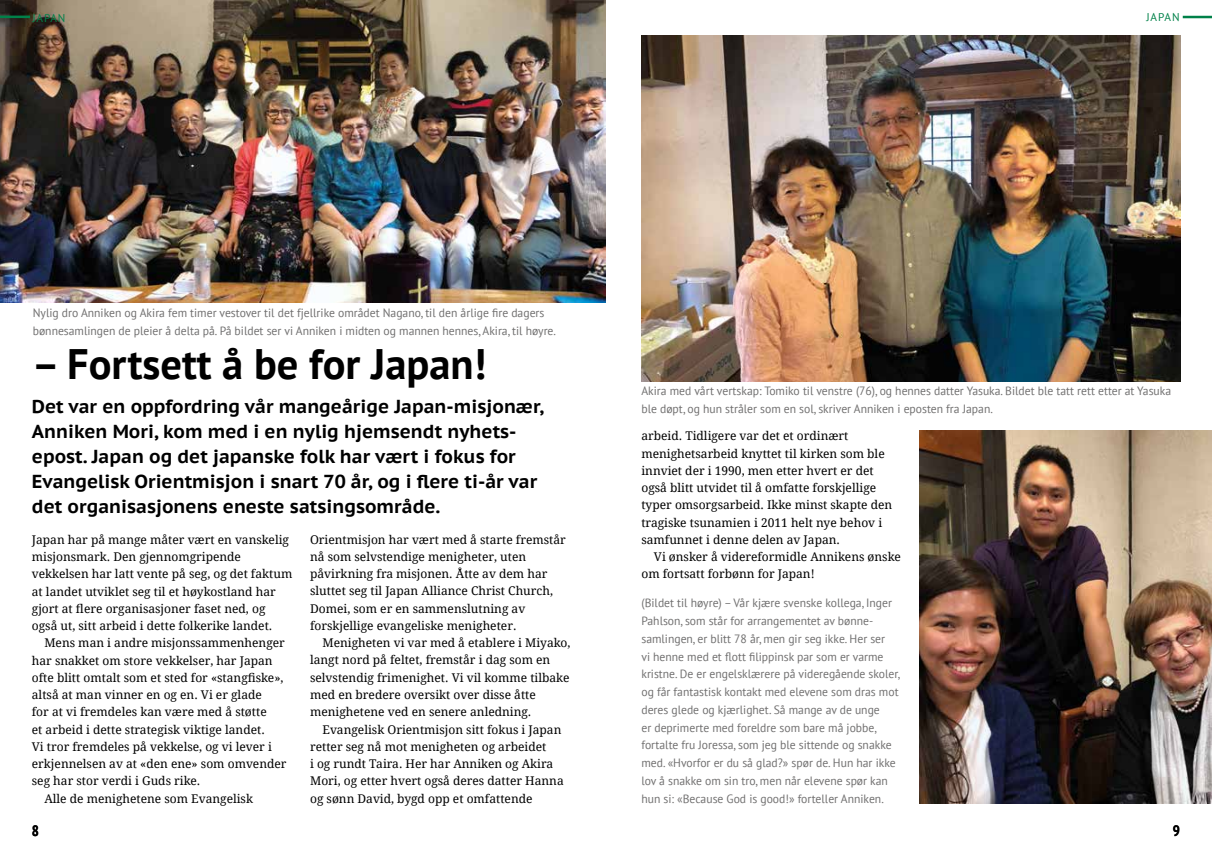
<style>
.page{position:relative;width:1212px;height:851px;background:#fff}
.page>*{position:absolute;margin:0;border:0;box-sizing:border-box;transform-origin:0 0}
.t1{font:700 42.5px "PT Sans";color:#000}
.t2{font:700 18.75px/25px "PT Sans Caption";color:#000}
.t3{font:700 condensed 15px "PT Sans";color:#000}
.t4{font:12px/17.2px "Droid Serif";color:#000}
.t5{font:12px/17.8px "PT Sans";color:#706f6f}
.t6{font:11.25px "PT Sans";letter-spacing:.08em;color:#008149}
</style>
<div class="page">
<img style="left:641px;top:35px;width:539px;height:346px">
<img style="left:0;top:0;width:606px;height:302px">
<hr style="left:1183px;top:16px;width:29px;height:2px;background:#008149">
<img style="left:919px;top:431px;width:293px;height:372px">
<hr style="left:0;top:16px;width:30px;height:2px;background:#008149">
<p class="t6" style="left:32px;top:11px;width:35px">JAPAN</p>
<p class="t6" style="left:1146px;top:10px;width:35px">JAPAN</p>
<p class="t5" style="left:33px;top:304px;width:525px">Nylig dro Anniken og Akira fem timer vestover til det fjellrike området Nagano, til den årlige fire dagers bønnesamlingen de pleier å delta på. På bildet ser vi Anniken i midten og mannen hennes, Akira, til høyre.</p>
<h1 class="t1" style="left:32px;top:336px;width:456px">– Fortsett å be for Japan!</h1>
<p class="t2" style="left:32px;top:393px;width:514px">Det var en oppfordring vår mangeårige Japan-misjonær, Anniken Mori, kom med i en nylig hjemsendt nyhets&shy;epost. Japan og det japanske folk har vært i fokus for Evangelisk Orientmisjon i snart 70 år, og i flere ti-år var det organisasjonens eneste satsingsområde.</p>
<p class="t4" style="left:32px;top:530px;width:262px">Japan har på mange måter vært en vanskelig misjonsmark. Den gjennomgripende vekkelsen har latt vente på seg, og det faktum at landet utviklet seg til et høykostland har gjort at flere organisasjoner faset ned, og også ut, sitt arbeid i dette folkerike landet.</p>
<p class="t4" style="left:44px;top:634px;width:242px">Mens man i andre misjonssammenhenger</p>
<p class="t4" style="left:32px;top:651px;width:242px">har snakket om store vekkelser, har Japan</p>
<p class="t4" style="left:32px;top:668px;width:253px">ofte blitt omtalt som et sted for «stangfiske»,</p>
<p class="t4" style="left:32px;top:685px;width:231px">altså at man vinner en og en. Vi er glade</p>
<p class="t4" style="left:32px;top:703px;width:236px">for at vi fremdeles kan være med å støtte</p>
<p class="t4" style="left:32px;top:720px;width:234px">et arbeid i dette strategisk viktige landet.</p>
<p class="t4" style="left:32px;top:737px;width:241px">Vi tror fremdeles på vekkelse, og vi lever i</p>
<p class="t4" style="left:32px;top:754px;width:256px">erkjennelsen av at «den ene» som omvender</p>
<p class="t4" style="left:32px;top:772px;width:170px">seg har stor verdi i Guds rike.</p>
<p class="t4" style="left:44px;top:789px;width:210px">Alle de menighetene som Evangelisk</p>
<p class="t4" style="left:310px;top:530px;width:257px">Orientmisjon har vært med å starte fremstår nå som selvstendige menigheter, uten påvirkning fra misjonen. Åtte av dem har sluttet seg til Japan Alliance Christ Church, Domei, som er en sammenslutning av forskjellige evangeliske menigheter.</p>
<p class="t4" style="left:310px;top:634px;width:262px;text-indent:12px">Menigheten vi var med å etablere i Miyako, langt nord på feltet, fremstår i dag som en selvstendig frimenighet. Vi vil komme tilbake med en bredere oversikt over disse åtte menighetene ved en senere anledning.</p>
<p class="t4" style="left:310px;top:720px;width:255px;text-indent:12px">Evangelisk Orientmisjon sitt fokus i Japan retter seg nå mot menigheten og arbeidet<br>i og rundt Taira. Her har Anniken og Akira Mori, og etter hvert også deres datter Hanna og sønn David, bygd opp et omfattende</p>
<p class="t5" style="left:641px;top:381px;width:531px">Akira med vårt vertskap: Tomiko til venstre (76), og hennes datter Yasuka. Bildet ble tatt rett etter at Yasuka ble døpt, og hun stråler som en sol, skriver Anniken i eposten fra Japan.</p>
<p class="t4" style="left:641px;top:427px;width:252px">arbeid. Tidligere var det et ordinært menighetsarbeid knyttet til kirken som ble innviet der i 1990, men etter hvert er det også blitt utvidet til å omfatte forskjellige typer omsorgsarbeid. Ikke minst skapte den tragiske tsunamien i 2011 helt nye behov i samfunnet i denne delen av Japan.</p>
<p class="t4" style="left:641px;top:547px;width:261px;text-indent:12px">Vi ønsker å videreformidle Annikens ønske om fortsatt forbønn for Japan!</p>
<p class="t5" style="left:641px;top:594px;width:260px">(Bildet til høyre) – Vår kjære svenske kollega, Inger Pahlson, som står for arrangementet av bønne&shy;samlingen, er blitt 78 år, men gir seg ikke. Her ser<br>vi henne med et flott filippinsk par som er varme kristne. De er engelsklærere på videregående skoler, og får fantastisk kontakt med elevene som dras mot deres glede og kjærlighet. Så mange av de unge<br>er deprimerte med foreldre som bare må jobbe, fortalte fru Joressa, som jeg ble sittende og snakke med. «Hvorfor er du så glad?» spør de. Hun har ikke lov å snakke om sin tro, men når elevene spør kan hun si: «Because God is good!» forteller Anniken.</p>
<p class="t3" style="left:32px;top:820px;width:9px">8</p>
<p class="t3" style="left:1173px;top:820px;width:9px">9</p>
</div>
